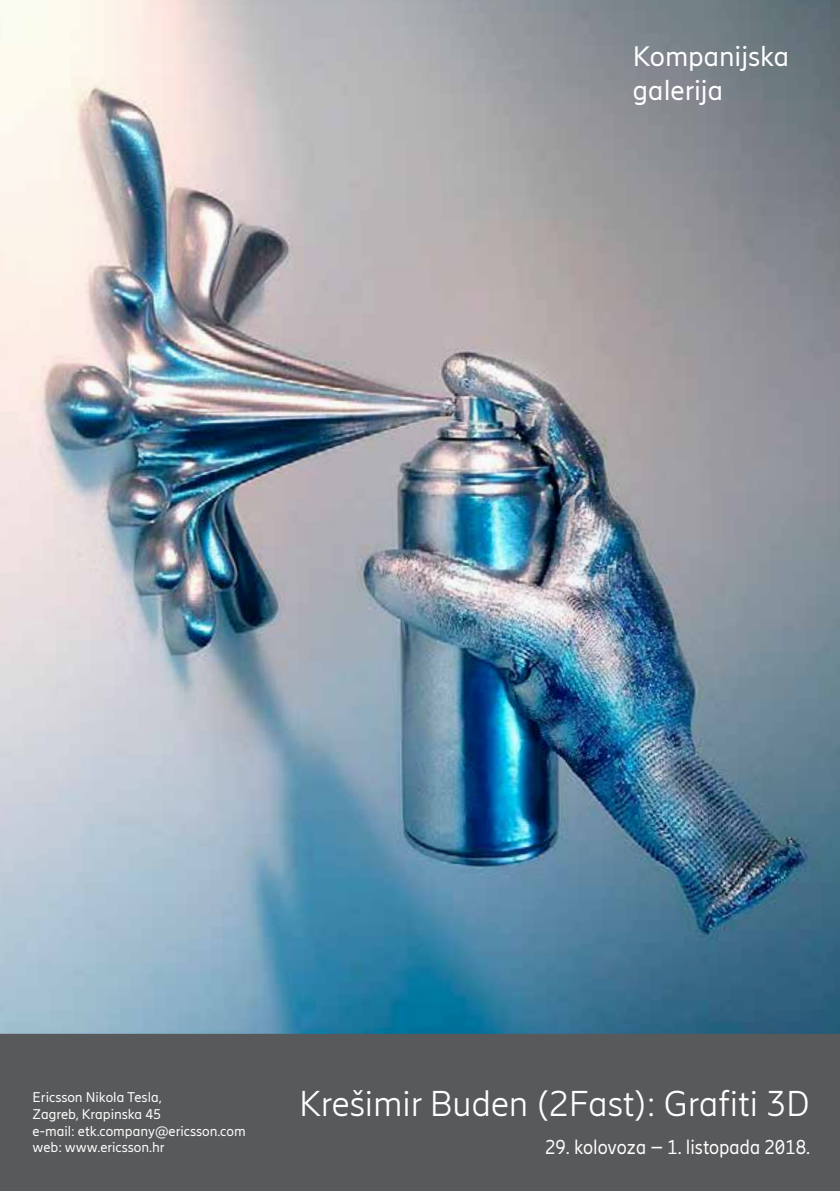
<style>
.page{position:relative;width:840px;height:1191px;background:#fff}
.page>*{position:absolute;margin:0;border:0;box-sizing:border-box;transform-origin:0 0}
.t1{font:300 35.8px "Ericsson Hilda";color:#fff}
.t2{font:28px/33.6px "Ericsson Hilda";color:#fff}
.t3{font:20px "Ericsson Hilda";color:#fff;scale:.93 1}
.t4{font:14px/16.8px "Ericsson Hilda";color:#fff}
</style>
<div class="page">
<img style="left:0;top:0;width:839px;height:1033px">
<div style="left:0;top:1033px;width:839px;height:158px;background:#58595b"></div>
<h2 class="t2" style="left:632px;top:40px;width:158px">Kompanijska galerija</h2>
<p class="t4" style="left:33px;top:1088px;width:214px">Ericsson Nikola Tesla,<br>Zagreb, Krapinska 45<br>e-mail: etk.company@ericsson.com web: www.ericsson.hr</p>
<h1 class="t1" style="left:299px;top:1083px;width:512px">Krešimir Buden (2Fast): Grafiti 3D</h1>
<h3 class="t3" style="left:545px;top:1135px;width:286px">29. kolovoza – 1. listopada 2018.</h3>
</div>
